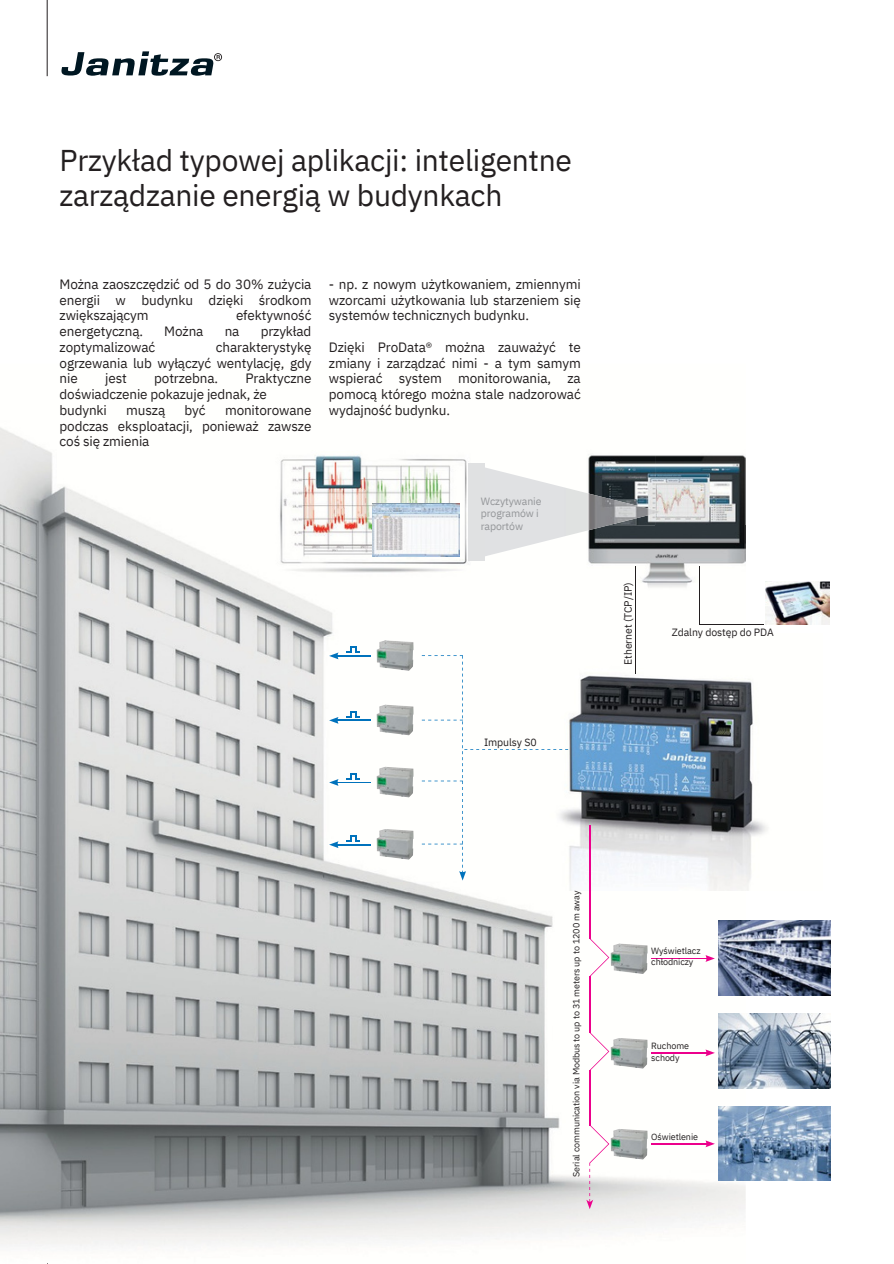
<style>
.page{position:relative;width:894px;height:1264px;background:#fff}
.page>*{position:absolute;margin:0;border:0;box-sizing:border-box;transform-origin:0 0}
.t1{font:30px/34.8px "IBM Plex Sans";letter-spacing:-.01em;color:#231f20}
.t2{font:13.5px/15.8px "IBM Plex Sans";letter-spacing:-.01em;color:#231f20;text-align:justify}
.t3{font:10.5px "IBM Plex Sans";letter-spacing:-.01em;color:#231f20}
.t4{font:10.5px/12.3px "IBM Plex Sans";letter-spacing:-.01em;color:#939598}
.t5{font:9px/12.3px "IBM Plex Sans";letter-spacing:-.01em;color:#231f20}
</style>
<div class="page">
<img style="left:0;top:427px;width:745px;height:819px">
<hr style="left:47px;top:0;width:1px;height:76px;background:#231f20">
<svg style="left:61px;top:51px;width:161px;height:25px"></svg>
<img style="left:529px;top:634px;width:239px;height:256px">
<img style="left:566px;top:442px;width:179px;height:167px">
<img style="left:376px;top:640px;width:37px;height:30px">
<hr style="left:336px;top:655px;width:34px;height:1px;background:#0072bc">
<svg style="left:329px;top:652px;width:9px;height:7px"></svg>
<svg style="left:347px;top:646px;width:12px;height:6px"></svg>
<img style="left:376px;top:704px;width:37px;height:31px">
<hr style="left:336px;top:720px;width:34px;height:1px;background:#0072bc">
<svg style="left:329px;top:717px;width:9px;height:6px"></svg>
<svg style="left:347px;top:711px;width:12px;height:6px"></svg>
<img style="left:376px;top:766px;width:37px;height:31px">
<hr style="left:336px;top:782px;width:34px;height:1px;background:#0072bc">
<svg style="left:329px;top:779px;width:9px;height:7px"></svg>
<svg style="left:347px;top:773px;width:12px;height:6px"></svg>
<img style="left:376px;top:829px;width:37px;height:30px">
<hr style="left:336px;top:844px;width:34px;height:1px;background:#0072bc">
<svg style="left:329px;top:841px;width:9px;height:7px"></svg>
<svg style="left:347px;top:835px;width:12px;height:6px"></svg>
<svg style="left:421px;top:655px;width:147px;height:225px"></svg>
<hr style="left:635px;top:566px;width:1px;height:107px;background:#231f20">
<hr style="left:699px;top:566px;width:1px;height:57px;background:#231f20">
<img style="left:718px;top:920px;width:112px;height:75px">
<img style="left:718px;top:1013px;width:112px;height:75px">
<img style="left:718px;top:1106px;width:111px;height:74px">
<img style="left:610px;top:943px;width:37px;height:30px">
<img style="left:610px;top:1037px;width:37px;height:31px">
<img style="left:610px;top:1128px;width:37px;height:31px">
<hr style="left:589px;top:825px;width:1px;height:113px;background:#ec008c">
<hr style="left:589px;top:976px;width:1px;height:56px;background:#ec008c">
<hr style="left:589px;top:1070px;width:1px;height:55px;background:#ec008c">
<svg style="left:589px;top:938px;width:20px;height:38px"></svg>
<svg style="left:589px;top:1032px;width:20px;height:38px"></svg>
<svg style="left:586px;top:1124px;width:23px;height:85px"></svg>
<hr style="left:699px;top:623px;width:64px;height:1px;background:#231f20">
<hr style="left:651px;top:958px;width:56px;height:1px;background:#ec008c">
<svg style="left:705px;top:955px;width:9px;height:6px"></svg>
<hr style="left:651px;top:1052px;width:56px;height:1px;background:#ec008c">
<svg style="left:705px;top:1049px;width:9px;height:7px"></svg>
<hr style="left:651px;top:1143px;width:56px;height:1px;background:#ec008c">
<svg style="left:705px;top:1140px;width:9px;height:7px"></svg>
<img style="left:268px;top:443px;width:216px;height:136px">
<img style="left:372px;top:503px;width:87px;height:53px">
<img style="left:485px;top:467px;width:80px;height:89px">
<img style="left:566px;top:488px;width:95px;height:48px">
<div style="left:468px;top:463px;width:17px;height:97px;background:#e0e1e2"></div>
<img style="left:765px;top:581px;width:64px;height:43px">
<p class="t1" style="left:60px;top:142px;width:514px">Przykład typowej aplikacji: inteligentne zarządzanie energią w budynkach</p>
<p class="t2" style="left:60px;top:276px;width:253px">Można zaoszczędzić od 5 do 30% zużycia energii w budynku dzięki środkom zwiększającym</p>
<p class="t2" style="left:236px;top:307px;width:77px">efektywność</p>
<p class="t2" style="left:60px;top:323px;width:85px">energetyczną.</p>
<p class="t2" style="left:164px;top:323px;width:41px">Można</p>
<p class="t2" style="left:225px;top:323px;width:16px">na</p>
<p class="t2" style="left:260px;top:323px;width:52px">przykład</p>
<p class="t2" style="left:60px;top:339px;width:97px">zoptymalizować</p>
<p class="t2" style="left:60px;top:339px;width:253px;text-indent:156px">charakterystykę ogrzewania lub wyłączyć wentylację, gdy nie</p>
<p class="t2" style="left:60px;top:370px;width:253px;text-align:left;text-indent:186px">Praktyczne doświadczenie pokazuje jednak, że budynki</p>
<p class="t2" style="left:105px;top:370px;width:23px">jest</p>
<p class="t2" style="left:154px;top:370px;width:65px">potrzebna.</p>
<p class="t2" style="left:126px;top:402px;width:40px">muszą</p>
<p class="t2" style="left:184px;top:402px;width:23px">być</p>
<p class="t2" style="left:60px;top:402px;width:253px;text-indent:165px">monitorowane podczas eksploatacji, ponieważ zawsze coś się zmienia</p>
<p class="t2" style="left:329px;top:276px;width:253px">- np. z nowym użytkowaniem, zmiennymi wzorcami użytkowania lub starzeniem się systemów technicznych budynku.</p>
<p class="t2" style="left:329px;top:339px;width:253px">Dzięki ProData® można zauważyć te zmiany i zarządzać nimi - a tym samym wspierać system monitorowania, za pomocą którego można stale nadzorować wydajność budynku.</p>
<p class="t4" style="left:480px;top:495px;width:62px">Wczytywanie programów i raportów</p>
<p class="t3" style="left:484px;top:735px;width:54px">Impulsy S0</p>
<p class="t3" style="left:620px;top:664px;width:84px;rotate:-90deg">Ethernet (TCP/IP)</p>
<p class="t3" style="left:671px;top:625px;width:103px">Zdalny dostęp do PDA</p>
<h3 class="t5" style="left:569px;top:1176px;width:288px;rotate:-90deg">Serial communication via Modbus to up to 31 meters up to 1200 m away</h3>
<p class="t5" style="left:651px;top:946px;width:51px;line-height:10.2px">Wyświetlacz chłodniczy</p>
<p class="t5" style="left:651px;top:1038px;width:39px">Ruchome schody</p>
<p class="t5" style="left:651px;top:1129px;width:48px">Oświetlenie</p>
</div>
